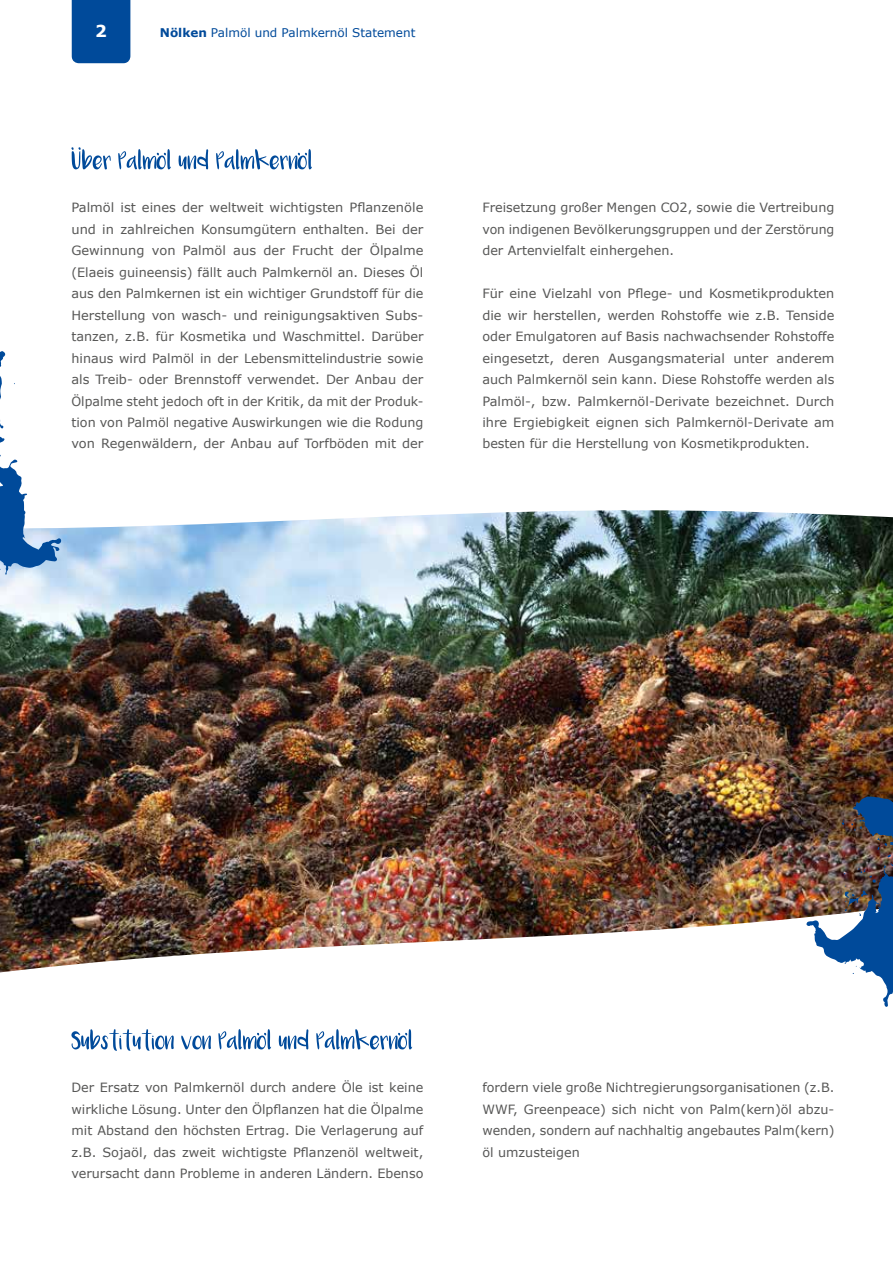
<style>
.page{position:relative;width:893px;height:1263px;background:#fff}
.page>*{position:absolute;margin:0;border:0;box-sizing:border-box;transform-origin:0 0}
.t1{font:700 16.5px "Verdana";color:#fff}
.t2{font:12.75px/21.5px "Verdana";color:#575756;text-align:justify}
.t3{font:12px "Verdana";color:#004a9a}
.s1{font-weight:700}
</style>
<div class="page">
<img style="left:0;top:548px;width:893px;height:327px">
<svg style="left:71px;top:147px;width:241px;height:22px"></svg>
<img style="left:61px;top:510px;width:832px;height:38px">
<img style="left:0;top:875px;width:806px;height:173px">
<svg style="left:0;top:351px;width:61px;height:227px"></svg>
<img style="left:806px;top:796px;width:87px;height:211px">
<svg style="left:71px;top:1029px;width:341px;height:22px"></svg>
<div style="left:72px;top:0;width:59px;height:63px;background:#004a9a"></div>
<p class="t1" style="left:95px;top:21px;width:13px">2</p>
<p class="t3" style="left:160px;top:25px;width:257px"><span class="s1">Nölken</span> Palmöl und Palmkernöl Statement</p>
<p class="t2" style="left:71px;top:197px;width:354px">Palmöl ist eines der weltweit wichtigsten Pflanzenöle und in zahlreichen Konsumgütern enthalten. Bei der Gewinnung von Palmöl aus der Frucht der Ölpalme (Elaeis guineensis) fällt auch Palmkernöl an. Dieses Öl aus den Palmkernen ist ein wichtiger Grundstoff für die Herstellung von wasch- und reinigungsaktiven Subs&shy;tanzen, z.B. für Kosmetika und Waschmittel. Darüber hinaus wird Palmöl in der Lebensmittelindustrie sowie als Treib- oder Brennstoff verwendet. Der Anbau der Ölpalme steht jedoch oft in der Kritik, da mit der Produk&shy;tion von Palmöl negative Auswirkungen wie die Rodung von Regenwäldern, der Anbau auf Torfböden mit der</p>
<p class="t2" style="left:482px;top:197px;width:353px">Freisetzung großer Mengen CO2, sowie die Vertreibung von indigenen Bevölkerungsgruppen und der Zerstörung der Artenvielfalt einhergehen.</p>
<p class="t2" style="left:482px;top:283px;width:354px">Für eine Vielzahl von Pflege- und Kosmetikprodukten die wir herstellen, werden Rohstoffe wie z.B. Tenside oder Emulgatoren auf Basis nachwachsender Rohstoffe eingesetzt, deren Ausgangsmaterial unter anderem auch Palmkernöl sein kann. Diese Rohstoffe werden als Palmöl-, bzw. Palmkernöl-Derivate bezeichnet. Durch ihre Ergiebigkeit eignen sich Palmkernöl-Derivate am besten für die Herstellung von Kosmetikprodukten.</p>
<p class="t2" style="left:71px;top:1077px;width:353px">Der Ersatz von Palmkernöl durch andere Öle ist keine wirkliche Lösung. Unter den Ölpflanzen hat die Ölpalme mit Abstand den höchsten Ertrag. Die Verlagerung auf z.B. Sojaöl, das zweit wichtigste Pflanzenöl weltweit, verursacht dann Probleme in anderen Ländern. Ebenso</p>
<p class="t2" style="left:482px;top:1077px;width:354px">fordern viele große Nichtregierungsorganisationen (z.B.<br>WWF, Greenpeace) sich nicht von Palm(kern)öl abzu&shy;wenden, sondern auf nachhaltig angebautes Palm(kern) öl umzusteigen</p>
</div>
